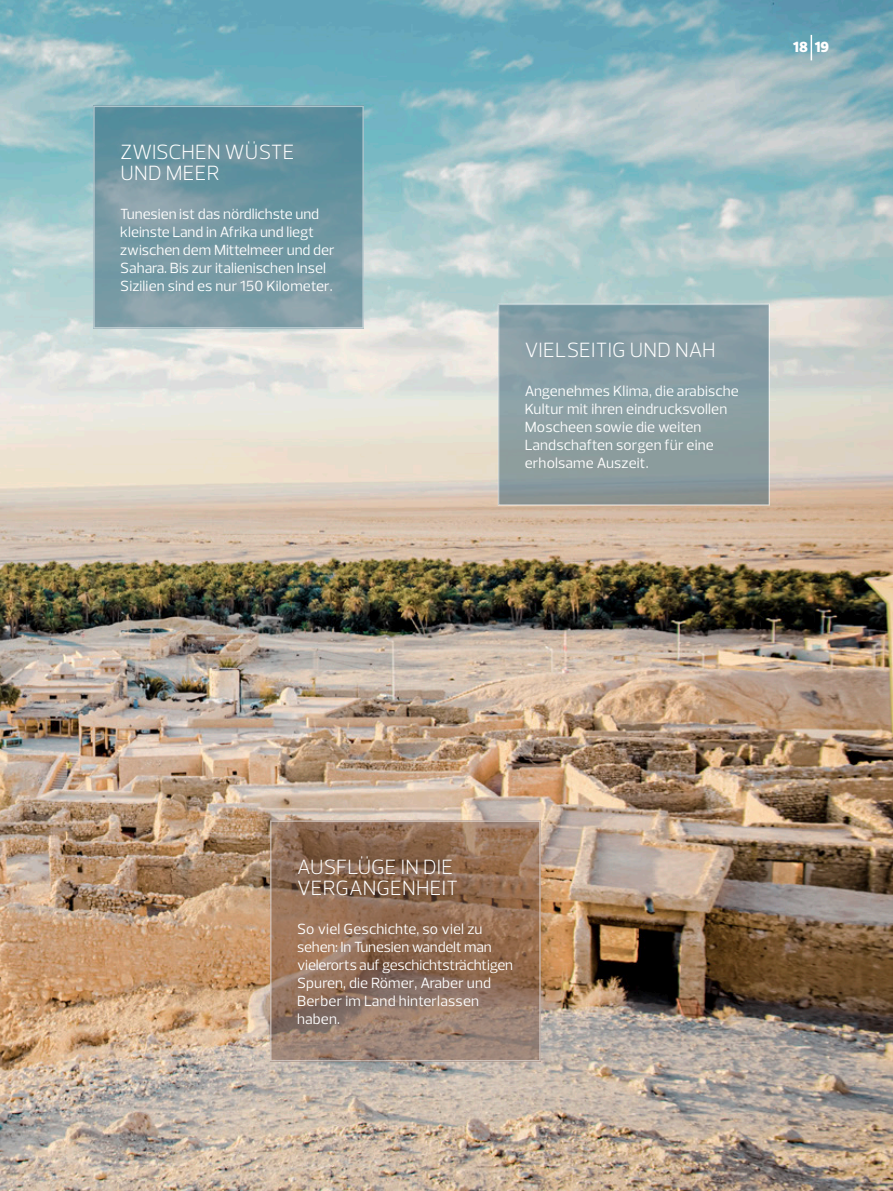
<style>
.page{position:relative;width:893px;height:1191px;background:#fff}
.page>*{position:absolute;margin:0;border:0;box-sizing:border-box;transform-origin:0 0}
.t1{font:300 21px/21px "Prelo";letter-spacing:.015em;color:#fff}
.t2{font:15px/18px "Prelo";color:#fff}
.t3{font:900 15px "Prelo";color:#fff}
</style>
<div class="page">
<img style="left:0;top:0;width:893px;height:1191px">
<svg style="left:96px;top:109px;width:265px;height:217px;background:#7197a2"></svg>
<svg style="left:273px;top:823px;width:265px;height:235px;background:#91705a"></svg>
<svg style="left:499px;top:304px;width:270px;height:201px;background:#899da1"></svg>
<svg style="left:811px;top:35px;width:1px;height:25px"></svg>
<h1 class="t1" style="left:120px;top:141px;width:176px">ZWISCHEN WÜSTE<br>UND MEER</h1>
<p class="t2" style="left:120px;top:205px;width:216px">Tunesien ist das nördlichste und kleinste Land in Afrika und liegt zwischen dem Mittelmeer und der Sahara. Bis zur italienischen Insel Sizilien sind es nur 150 Kilometer.</p>
<p class="t3" style="left:793px;top:38px;width:37px">18 19</p>
<h1 class="t1" style="left:525px;top:339px;width:192px">VIELSEITIG UND NAH</h1>
<p class="t2" style="left:525px;top:382px;width:216px">Angenehmes Klima, die arabische<br>Kultur mit ihren eindrucksvollen<br>Moscheen sowie die weiten<br>Landschaften sorgen für eine erholsame Auszeit.</p>
<h1 class="t1" style="left:297px;top:856px;width:163px">AUSFLÜGE IN DIE<br>VERGANGENHEIT</h1>
<p class="t2" style="left:297px;top:920px;width:218px">So viel Geschichte, so viel zu sehen: In Tunesien wandelt man vielerorts auf geschichtsträchtigen<br>Spuren, die Römer, Araber und<br>Berber im Land hinterlassen haben.</p>
</div>
